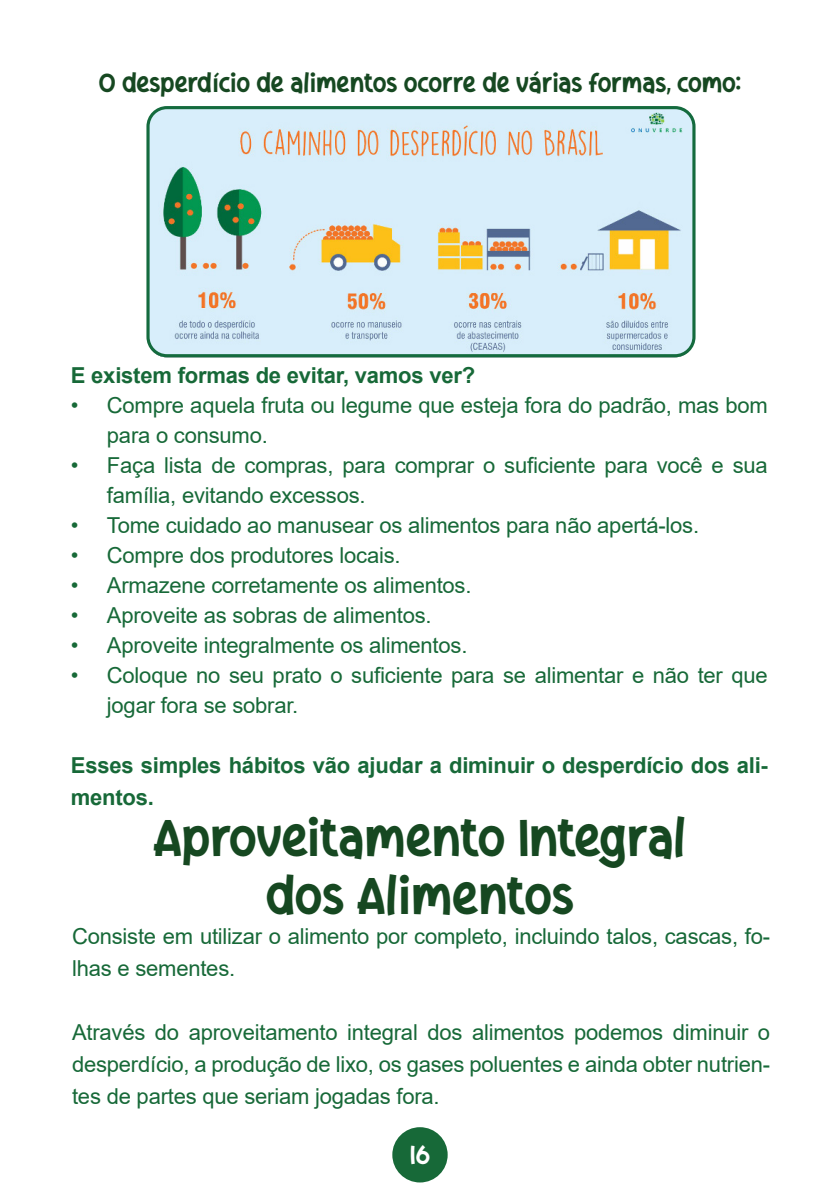
<style>
.page{position:relative;width:840px;height:1191px;background:#fff}
.page>*{position:absolute;margin:0;border:0;box-sizing:border-box;transform-origin:0 0}
.t1{font:48px "Vanelope";letter-spacing:-.01em;color:#164821}
.t2{font:24px "Vanelope";letter-spacing:-.01em;color:#164821}
.t3{font:24px "Vanelope";color:#fff}
.t4{font:22px/30px "Arial";letter-spacing:-.01em;color:#176938}
.t5{font:700 22px/32px "Arial";letter-spacing:-.01em;color:#176938}
</style>
<div class="page">
<img style="left:150px;top:110px;width:542px;height:247px">
<div style="left:146px;top:106px;width:549px;height:251px;border:3px solid #146b3e;border-radius:19px"></div>
<div style="left:392px;top:1127px;width:55px;height:55px;background:#176938;border-radius:50%"></div>
<p class="t2" style="left:99px;top:66px;width:643px">O desperdício de alimentos ocorre de várias formas, como:</p>
<p class="t5" style="left:71px;top:359px;width:405px">E existem formas de evitar, vamos ver?</p>
<p class="t4" style="left:107px;top:390px;width:662px;text-indent:-36px">• Compre aquela fruta ou legume que esteja fora do padrão, mas bom para o consumo.</p>
<p class="t4" style="left:107px;top:450px;width:662px;text-indent:-36px">• Faça lista de compras, para comprar o suficiente para você e sua família, evitando excessos.</p>
<p class="t4" style="left:71px;top:510px;width:629px">• Tome cuidado ao manusear os alimentos para não apertá-los.</p>
<p class="t4" style="left:71px;top:540px;width:331px">• Compre dos produtores locais.</p>
<p class="t4" style="left:71px;top:570px;width:402px">• Armazene corretamente os alimentos.</p>
<p class="t4" style="left:71px;top:600px;width:362px">• Aproveite as sobras de alimentos.</p>
<p class="t4" style="left:71px;top:630px;width:398px">• Aproveite integralmente os alimentos.</p>
<p class="t4" style="left:107px;top:660px;width:662px;text-indent:-36px">• Coloque no seu prato o suficiente para se alimentar e não ter que jogar fora se sobrar.</p>
<p class="t5" style="left:71px;top:749px;width:698px">Esses simples hábitos vão ajudar a diminuir o desperdício dos ali&shy;mentos.</p>
<p class="t1" style="left:153px;top:805px;width:534px">Aproveitamento Integral</p>
<p class="t1" style="left:266px;top:862px;width:309px">dos Alimentos</p>
<p class="t4" style="left:72px;top:920px;width:699px;line-height:32px">Consiste em utilizar o alimento por completo, incluindo talos, cascas, fo&shy;lhas e sementes.</p>
<p class="t4" style="left:72px;top:1016px;width:699px;line-height:32px;text-align:justify">Através do aproveitamento integral dos alimentos podemos diminuir o desperdício, a produção de lixo, os gases poluentes e ainda obter nutrien&shy;tes de partes que seriam jogadas fora.</p>
<p class="t3" style="left:409px;top:1138px;width:22px">16</p>
</div>
